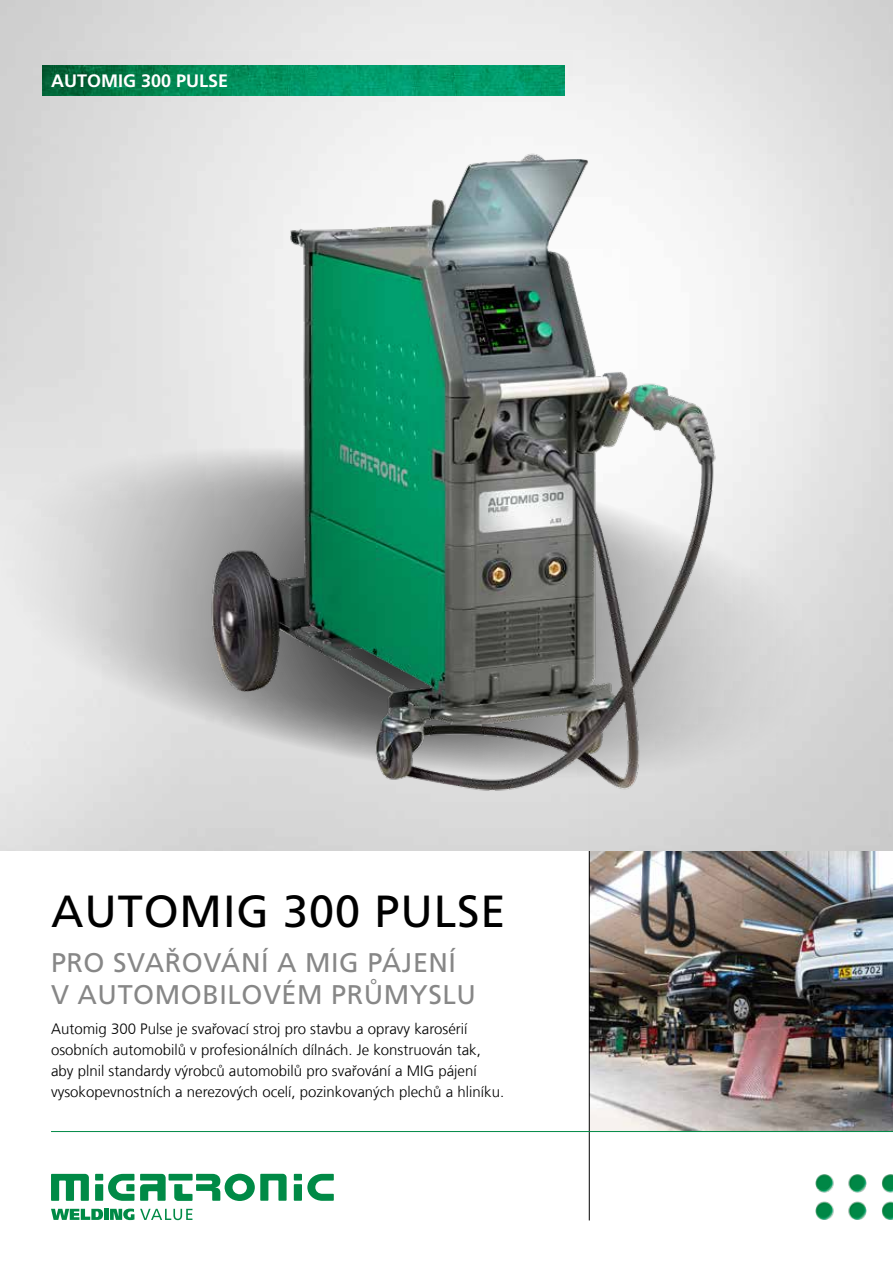
<style>
.page{position:relative;width:893px;height:1263px;background:#fff}
.page>*{position:absolute;margin:0;border:0;box-sizing:border-box;transform-origin:0 0}
.t1{font:45px "Frutiger LT Pro";letter-spacing:.02em;color:#000}
.t2{font:27px/32.4px "Frutiger LT Pro";letter-spacing:.02em;color:#878787}
.t3{font:700 18px "Frutiger LT Pro";color:#fff}
.t4{font:300 15px/21px "Frutiger LT Com";color:#000}
</style>
<div class="page">
<img style="left:590px;top:850px;width:303px;height:281px">
<div style="left:95px;top:1174px;width:8px;height:6px;background:#008a46"></div>
<div style="left:95px;top:1184px;width:8px;height:17px;background:#008a46"></div>
<div style="left:294px;top:1174px;width:8px;height:6px;background:#008a46"></div>
<div style="left:294px;top:1184px;width:8px;height:17px;background:#008a46"></div>
<svg style="left:108px;top:1174px;width:26px;height:27px"></svg>
<svg style="left:307px;top:1174px;width:27px;height:27px"></svg>
<svg style="left:140px;top:1174px;width:26px;height:27px"></svg>
<svg style="left:51px;top:1174px;width:38px;height:27px"></svg>
<div style="left:169px;top:1174px;width:24px;height:6px;background:#008a46"></div>
<svg style="left:174px;top:1174px;width:113px;height:27px"></svg>
<svg style="left:51px;top:1209px;width:52px;height:11px"></svg>
<div style="left:104px;top:1209px;width:5px;height:11px;background:#008a46"></div>
<svg style="left:110px;top:1208px;width:24px;height:12px"></svg>
<svg style="left:140px;top:1209px;width:52px;height:11px"></svg>
<img style="left:815px;top:1174px;width:78px;height:46px">
<hr style="left:589px;top:774px;width:1px;height:446px;background:#000">
<img style="left:0;top:0;width:893px;height:850px">
<svg style="left:0;top:424px;width:854px;height:378px;background:#dadada"></svg>
<hr style="left:51px;top:1131px;width:842px;height:1px;background:#008a46">
<img style="left:204px;top:145px;width:519px;height:653px">
<img style="left:43px;top:66px;width:521px;height:30px">
<p class="t3" style="left:51px;top:70px;width:179px">AUTOMIG 300 PULSE</p>
<h1 class="t1" style="left:51px;top:885px;width:456px">AUTOMIG 300 PULSE</h1>
<h2 class="t2" style="left:51px;top:946px;width:426px">PRO SVAŘOVÁNÍ A MIG PÁJENÍ<br>V AUTOMOBILOVÉM PRŮMYSLU</h2>
<p class="t4" style="left:51px;top:1018px;width:455px">Automig 300 Pulse je svařovací stroj pro stavbu a opravy karosérií osobních automobilů v profesionálních dílnách. Je konstruován tak, aby plnil standardy výrobců automobilů pro svařování a MIG pájení vysokopevnostních a nerezových ocelí, pozinkovaných plechů a hliníku.</p>
</div>
